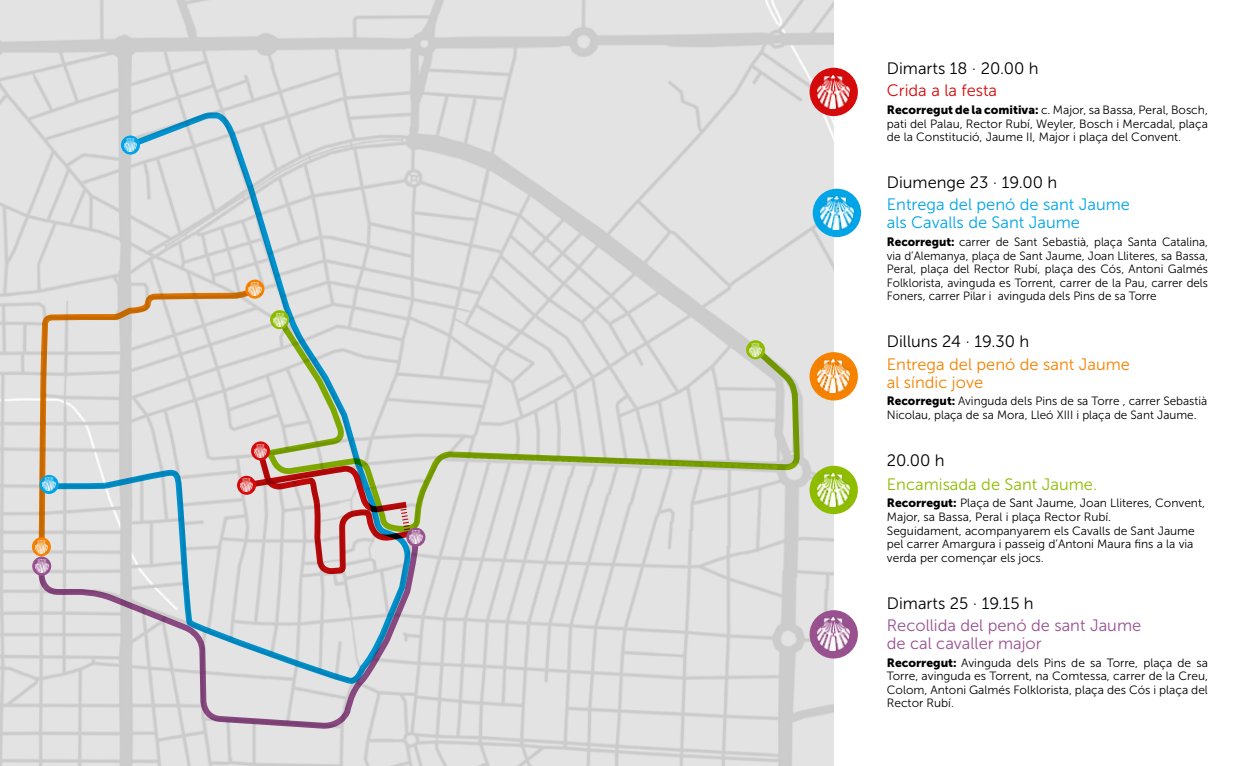
<style>
.page{position:relative;width:1259px;height:766px;background:#fff}
.page>*{position:absolute;margin:0;border:0;box-sizing:border-box;transform-origin:0 0}
.t1{font:16.5px "Museo Sans 300";color:#000}
.t2{font:16.5px/18px "Museo Sans 300";color:#00a5e8}
.t3{font:16.5px/18px "Museo Sans 300";color:#995190}
.t4{font:16.5px/18px "Museo Sans 300";color:#f68200}
.t5{font:16.5px "Museo Sans 300";color:#8ebd00}
.t6{font:16.5px "Museo Sans 300";color:#d60a0b}
.t7{font:12px/13.5px "Museo Sans 300";color:#000;text-align:justify}
.s1{font-family:"Museo Sans 900"}
</style>
<div class="page">
<img style="left:0;top:0;width:833px;height:765px">
<svg style="left:54px;top:111px;width:357px;height:331px;background:#d8dbdd"></svg>
<svg style="left:266px;top:318px;width:534px;height:215px;background:#d8dbd5"></svg>
<svg style="left:270px;top:310px;width:19px;height:19px"></svg>
<svg style="left:273px;top:313px;width:13px;height:13px"></svg>
<svg style="left:121px;top:135px;width:19px;height:19px"></svg>
<svg style="left:124px;top:139px;width:13px;height:12px"></svg>
<div style="left:809px;top:68px;width:49px;height:48px;background:#d60a0b;border-radius:50%"></div>
<img style="left:817px;top:75px;width:33px;height:33px">
<div style="left:812px;top:189px;width:49px;height:48px;background:#00a5e8;border-radius:50%"></div>
<img style="left:820px;top:196px;width:33px;height:33px">
<div style="left:809px;top:352px;width:49px;height:48px;background:#f68200;border-radius:50%"></div>
<img style="left:817px;top:360px;width:33px;height:32px">
<div style="left:809px;top:465px;width:49px;height:49px;background:#8ebd00;border-radius:50%"></div>
<img style="left:817px;top:473px;width:33px;height:33px">
<div style="left:809px;top:610px;width:49px;height:48px;background:#995190;border-radius:50%"></div>
<img style="left:817px;top:617px;width:33px;height:33px">
<svg style="left:37px;top:287px;width:218px;height:247px;background:#d8d6d2"></svg>
<svg style="left:245px;top:279px;width:19px;height:19px"></svg>
<svg style="left:248px;top:282px;width:13px;height:13px"></svg>
<svg style="left:40px;top:475px;width:19px;height:19px"></svg>
<svg style="left:43px;top:478px;width:12px;height:12px"></svg>
<svg style="left:37px;top:534px;width:382px;height:196px;background:#d2d4d8"></svg>
<svg style="left:746px;top:340px;width:19px;height:19px"></svg>
<svg style="left:749px;top:343px;width:13px;height:13px"></svg>
<svg style="left:32px;top:556px;width:19px;height:19px"></svg>
<svg style="left:35px;top:559px;width:13px;height:13px"></svg>
<svg style="left:32px;top:537px;width:19px;height:19px"></svg>
<svg style="left:35px;top:540px;width:13px;height:13px"></svg>
<svg style="left:406px;top:527px;width:19px;height:19px"></svg>
<svg style="left:251px;top:441px;width:19px;height:19px"></svg>
<svg style="left:240px;top:444px;width:182px;height:131px;background:#c9b9b1"></svg>
<h1 class="t1" style="left:887px;top:59px;width:153px">Dimarts 18 · 20.00 h</h1>
<h1 class="t6" style="left:887px;top:82px;width:112px">Crida a la festa</h1>
<p class="t7" style="left:887px;top:103px;width:322px"><span class="s1">Recorregut de la comitiva:</span> c. Major, sa Bassa, Peral, Bosch, pati del Palau, Rector Rubí, Weyler, Bosch i Mercadal, plaça de la Constitució, Jaume II, Major i plaça del Convent.</p>
<h1 class="t1" style="left:887px;top:173px;width:172px">Diumenge 23 · 19.00 h</h1>
<h1 class="t2" style="left:887px;top:196px;width:245px">Entrega del penó de sant Jaume als Cavalls de Sant Jaume</h1>
<p class="t7" style="left:887px;top:235px;width:323px"><span class="s1">Recorregut:</span> carrer de Sant Sebastià, plaça Santa Catalina, via d’Alemanya, plaça de Sant Jaume, Joan Lliteres, sa Bassa, Peral, plaça del Rector Rubí, plaça des Cós, Antoni Galmés Folklorista, avinguda es Torrent, carrer de la Pau, carrer dels Foners, carrer Pilar i avinguda dels Pins de sa Torre</p>
<h1 class="t1" style="left:887px;top:332px;width:144px">Dilluns 24 · 19.30 h</h1>
<h1 class="t4" style="left:887px;top:355px;width:245px">Entrega del penó de sant Jaume al síndic jove</h1>
<p class="t7" style="left:887px;top:394px;width:322px"><span class="s1">Recorregut:</span> Avinguda dels Pins de sa Torre , carrer Sebastià<br>Nicolau, plaça de sa Mora, Lleó XIII i plaça de Sant Jaume.</p>
<h1 class="t1" style="left:887px;top:451px;width:59px">20.00 h</h1>
<h1 class="t5" style="left:887px;top:475px;width:212px">Encamisada de Sant Jaume.</h1>
<p class="t7" style="left:887px;top:496px;width:320px;text-align:left"><span class="s1">Recorregut:</span> Plaça de Sant Jaume, Joan Lliteres, Convent, Major, sa Bassa, Peral i plaça Rector Rubí.<br>Seguidament, acompanyarem els Cavalls de Sant Jaume pel carrer Amargura i passeig d’Antoni Maura fins a la via verda per començar els jocs.</p>
<h1 class="t1" style="left:887px;top:594px;width:148px">Dimarts 25 · 19.15 h</h1>
<h1 class="t3" style="left:887px;top:616px;width:256px">Recollida del penó de sant Jaume de cal cavaller major</h1>
<p class="t7" style="left:887px;top:655px;width:323px"><span class="s1">Recorregut:</span> Avinguda dels Pins de sa Torre, plaça de sa Torre, avinguda es Torrent, na Comtessa, carrer de la Creu, Colom, Antoni Galmés Folklorista, plaça des Cós i plaça del Rector Rubí.</p>
</div>
